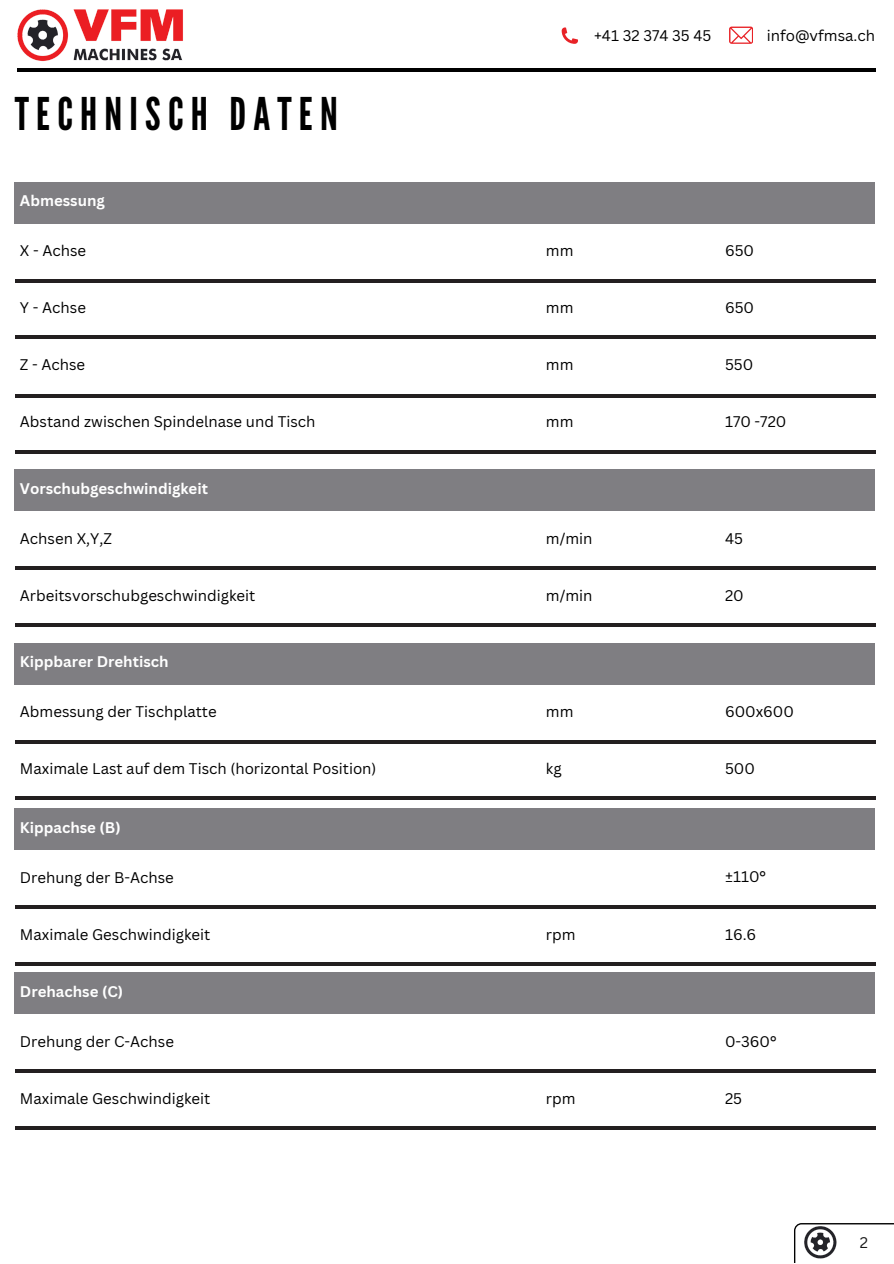
<style>
.page{position:relative;width:894px;height:1264px;background:#fff}
.page>*{position:absolute;margin:0;border:0;box-sizing:border-box;transform-origin:0 0}
.t1{font:45px "League Gothic";letter-spacing:.16em;color:#000}
.t2{font:15px "Canva Sans";color:#000}
.t3{font:700 15px "Canva Sans";color:#fff}
.t4{font:15px "Canva Sans";color:#171717}
</style>
<div class="page">
<div style="left:15px;top:182px;width:859px;height:41px;background:#7f7e82"></div>
<hr style="left:15px;top:279px;width:860px;height:3px;background:#231f20">
<hr style="left:15px;top:335px;width:860px;height:4px;background:#231f20">
<hr style="left:15px;top:394px;width:860px;height:3px;background:#231f20">
<hr style="left:15px;top:450px;width:860px;height:3px;background:#231f20">
<div style="left:15px;top:469px;width:859px;height:42px;background:#7f7e82"></div>
<hr style="left:15px;top:566px;width:860px;height:4px;background:#231f20">
<hr style="left:15px;top:623px;width:860px;height:3px;background:#231f20">
<div style="left:15px;top:643px;width:859px;height:41px;background:#7f7e82"></div>
<hr style="left:15px;top:740px;width:860px;height:3px;background:#231f20">
<hr style="left:15px;top:796px;width:860px;height:4px;background:#231f20">
<div style="left:15px;top:808px;width:859px;height:42px;background:#7f7e82"></div>
<hr style="left:15px;top:905px;width:860px;height:4px;background:#231f20">
<hr style="left:15px;top:962px;width:860px;height:4px;background:#231f20">
<div style="left:15px;top:972px;width:859px;height:42px;background:#7f7e82"></div>
<hr style="left:15px;top:1069px;width:860px;height:4px;background:#231f20">
<hr style="left:15px;top:1126px;width:860px;height:3px;background:#231f20">
<img style="left:17px;top:9px;width:166px;height:52px">
<svg style="left:561px;top:27px;width:17px;height:17px"></svg>
<svg style="left:729px;top:27px;width:23px;height:16px"></svg>
<hr style="left:17px;top:68px;width:857px;height:4px;background:#000">
<svg style="left:794px;top:1223px;width:99px;height:39px"></svg>
<p class="t1" style="left:15px;top:88px;width:324px">TECHNISCH DATEN</p>
<p class="t2" style="left:594px;top:25px;width:119px">+41 32 374 35 45</p>
<h3 class="t2" style="left:766px;top:25px;width:110px">info@vfmsa.ch</h3>
<p class="t3" style="left:20px;top:190px;width:86px">Abmessung</p>
<p class="t2" style="left:20px;top:240px;width:68px">X - Achse</p>
<h2 class="t2" style="left:545px;top:240px;width:29px">mm</h2>
<p class="t2" style="left:724px;top:240px;width:31px">650</p>
<h2 class="t2" style="left:20px;top:297px;width:67px">Y - Achse</h2>
<p class="t2" style="left:724px;top:297px;width:31px">650</p>
<p class="t2" style="left:545px;top:297px;width:29px">mm</p>
<h1 class="t2" style="left:20px;top:354px;width:67px">Z - Achse</h1>
<h3 class="t2" style="left:724px;top:354px;width:30px">550</h3>
<p class="t2" style="left:545px;top:354px;width:29px">mm</p>
<p class="t2" style="left:20px;top:411px;width:297px">Abstand zwischen Spindelnase und Tisch</p>
<p class="t2" style="left:724px;top:411px;width:63px">170 -720</p>
<p class="t2" style="left:545px;top:411px;width:29px">mm</p>
<p class="t3" style="left:20px;top:478px;width:189px">Vorschubgeschwindigkeit</p>
<p class="t2" style="left:20px;top:527px;width:93px">Achsen X,Y,Z</p>
<p class="t2" style="left:545px;top:527px;width:48px">m/min</p>
<p class="t2" style="left:724px;top:527px;width:19px">45</p>
<p class="t2" style="left:20px;top:584px;width:237px">Arbeitsvorschubgeschwindigkeit</p>
<p class="t2" style="left:545px;top:584px;width:48px">m/min</p>
<p class="t2" style="left:724px;top:584px;width:20px">20</p>
<p class="t3" style="left:20px;top:651px;width:150px">Kippbarer Drehtisch</p>
<p class="t2" style="left:20px;top:701px;width:198px">Abmessung der Tischplatte</p>
<p class="t2" style="left:545px;top:701px;width:29px">mm</p>
<p class="t2" style="left:724px;top:701px;width:70px">600x600</p>
<h3 class="t2" style="left:20px;top:758px;width:358px">Maximale Last auf dem Tisch (horizontal Position)</h3>
<p class="t2" style="left:545px;top:758px;width:17px">kg</p>
<p class="t2" style="left:724px;top:758px;width:31px">500</p>
<p class="t3" style="left:20px;top:817px;width:102px">Kippachse (B)</p>
<p class="t2" style="left:20px;top:866px;width:155px">Drehung der B-Achse</p>
<p class="t2" style="left:724px;top:865px;width:42px">±110°</p>
<p class="t2" style="left:20px;top:923px;width:192px">Maximale Geschwindigkeit</p>
<p class="t2" style="left:545px;top:923px;width:31px">rpm</p>
<p class="t2" style="left:724px;top:923px;width:33px">16.6</p>
<h3 class="t3" style="left:20px;top:980px;width:105px">Drehachse (C)</h3>
<p class="t2" style="left:20px;top:1030px;width:155px">Drehung der C-Achse</p>
<p class="t2" style="left:724px;top:1030px;width:53px">0-360°</p>
<p class="t2" style="left:20px;top:1087px;width:192px">Maximale Geschwindigkeit</p>
<p class="t2" style="left:545px;top:1087px;width:31px">rpm</p>
<p class="t2" style="left:724px;top:1087px;width:19px">25</p>
<p class="t4" style="left:859px;top:1232px;width:10px">2</p>
</div>
